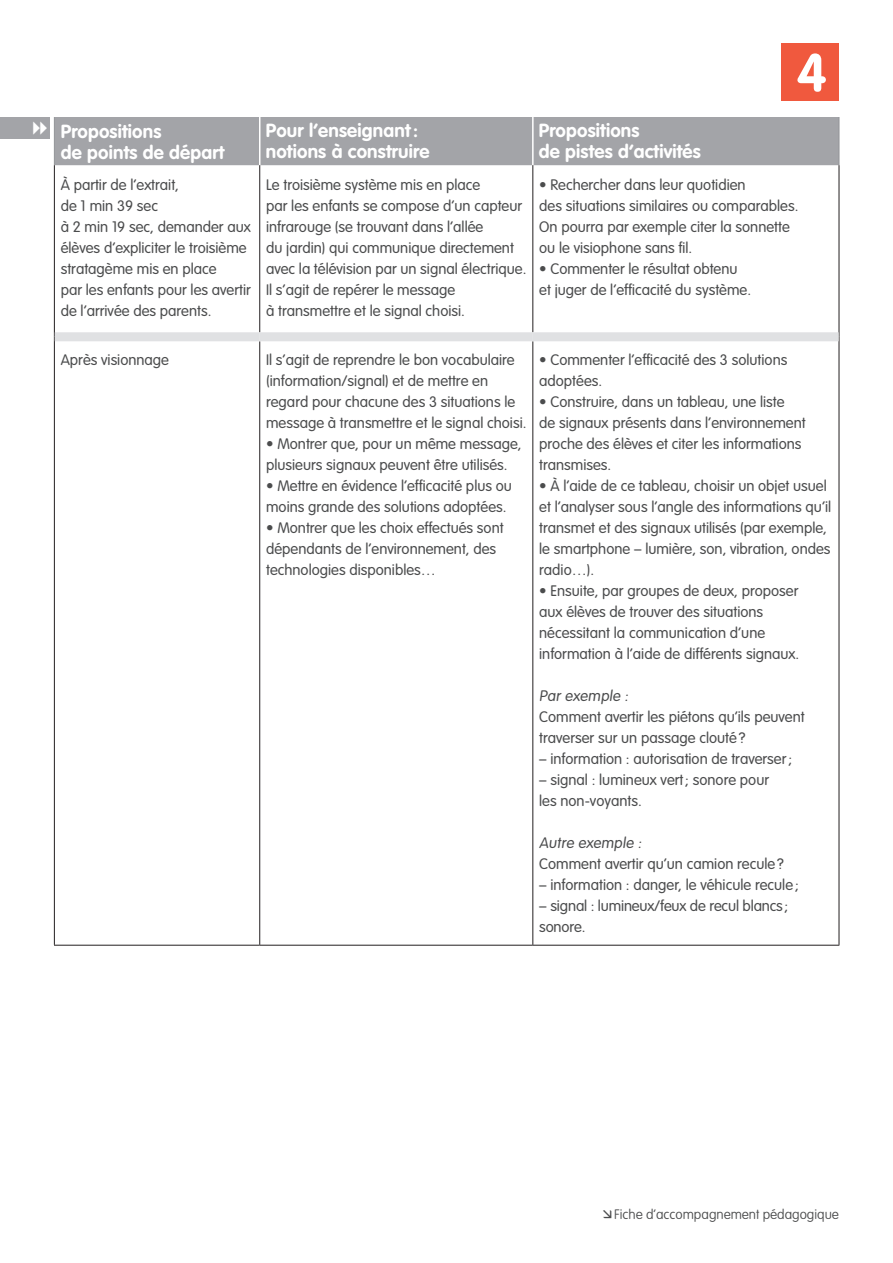
<style>
.page{position:relative;width:893px;height:1263px;background:#fff}
.page>*{position:absolute;margin:0;border:0;box-sizing:border-box;transform-origin:0 0}
.t1{font:700 52.5px "VAG Rounded Std";color:#fff}
.t2{font:700 18.75px/21px "VAG Rounded Std";letter-spacing:.01em;color:#fff}
.t3{font:300 15px/21px "VAG Rounded Std";color:#4b4c4d}
.t4{font:100 13.5px "VAG Rounded Std";color:#4b4c4d}
</style>
<div class="page">
<div style="left:781px;top:43px;width:58px;height:58px;background:#f0593e"></div>
<div style="left:0;top:117px;width:50px;height:21px;background:#a3a4a8"></div>
<div style="left:55px;top:117px;width:784px;height:48px;background:#a3a4a8"></div>
<hr style="left:54px;top:337px;width:1px;height:608px;background:#231f20">
<hr style="left:259px;top:341px;width:1px;height:604px;background:#231f20">
<hr style="left:532px;top:341px;width:1px;height:604px;background:#231f20">
<hr style="left:839px;top:337px;width:1px;height:608px;background:#231f20">
<hr style="left:54px;top:945px;width:206px;height:1px;background:#231f20">
<hr style="left:260px;top:945px;width:273px;height:1px;background:#231f20">
<hr style="left:533px;top:945px;width:306px;height:1px;background:#231f20">
<hr style="left:54px;top:117px;width:1px;height:48px;background:#939598">
<hr style="left:259px;top:117px;width:1px;height:48px;background:#fff">
<hr style="left:532px;top:117px;width:2px;height:48px;background:#fff">
<hr style="left:839px;top:117px;width:1px;height:48px;background:#939598">
<hr style="left:54px;top:165px;width:1px;height:172px;background:#231f20">
<hr style="left:259px;top:165px;width:1px;height:167px;background:#231f20">
<hr style="left:532px;top:165px;width:1px;height:167px;background:#231f20">
<hr style="left:839px;top:165px;width:1px;height:172px;background:#231f20">
<div style="left:55px;top:332px;width:205px;height:9px;background:#e0e1e3"></div>
<div style="left:260px;top:332px;width:273px;height:9px;background:#e0e1e3"></div>
<div style="left:533px;top:332px;width:306px;height:9px;background:#e0e1e3"></div>
<h1 class="t1" style="left:797px;top:42px;width:32px">4</h1>
<p class="t2" style="left:61px;top:121px;width:165px">Propositions<br>de points de départ</p>
<p class="t2" style="left:266px;top:121px;width:165px">Pour l’enseignant: notions à construire</p>
<p class="t2" style="left:539px;top:121px;width:163px">Propositions<br>de pistes d’activités</p>
<p class="t3" style="left:61px;top:174px;width:192px">À partir de l’extrait,<br>de 1 min 39 sec<br>à 2 min 19 sec, demander aux élèves d’expliciter le troisième stratagème mis en place<br>par les enfants pour les avertir de l’arrivée des parents.</p>
<p class="t3" style="left:266px;top:174px;width:262px">Le troisième système mis en place<br>par les enfants se compose d’un capteur infrarouge (se trouvant dans l’allée<br>du jardin) qui communique directement avec la télévision par un signal électrique.<br>Il s’agit de repérer le message<br>à transmettre et le signal choisi.</p>
<p class="t3" style="left:539px;top:174px;width:261px">• Rechercher dans leur quotidien<br>des situations similaires ou comparables.<br>On pourra par exemple citer la sonnette ou le visiophone sans fil.</p>
<p class="t3" style="left:539px;top:258px;width:213px">• Commenter le résultat obtenu et juger de l’efficacité du système.</p>
<p class="t3" style="left:61px;top:350px;width:110px">Après visionnage</p>
<p class="t3" style="left:266px;top:350px;width:262px">Il s’agit de reprendre le bon vocabulaire (information/signal) et de mettre en regard pour chacune des 3 situations le message à transmettre et le signal choisi.</p>
<p class="t3" style="left:266px;top:434px;width:257px">• Montrer que, pour un même message, plusieurs signaux peuvent être utilisés.</p>
<p class="t3" style="left:266px;top:476px;width:247px">• Mettre en évidence l’efficacité plus ou moins grande des solutions adoptées.</p>
<p class="t3" style="left:266px;top:518px;width:239px">• Montrer que les choix effectués sont dépendants de l’environnement, des technologies disponibles…</p>
<p class="t3" style="left:539px;top:350px;width:250px">• Commenter l’efficacité des 3 solutions adoptées.</p>
<p class="t3" style="left:539px;top:392px;width:268px">• Construire, dans un tableau, une liste<br>de signaux présents dans l’environnement proche des élèves et citer les informations transmises.</p>
<p class="t3" style="left:539px;top:476px;width:293px">• À l’aide de ce tableau, choisir un objet usuel et l’analyser sous l’angle des informations qu’il transmet et des signaux utilisés (par exemple, le smartphone – lumière, son, vibration, ondes radio…).</p>
<p class="t3" style="left:539px;top:581px;width:262px">• Ensuite, par groupes de deux, proposer aux élèves de trouver des situations nécessitant la communication d’une information à l’aide de différents signaux.</p>
<p class="t3" style="left:539px;top:686px;width:267px">Par exemple :<br>Comment avertir les piétons qu’ils peuvent traverser sur un passage clouté?</p>
<p class="t3" style="left:539px;top:749px;width:254px">– information : autorisation de traverser;</p>
<p class="t3" style="left:539px;top:770px;width:231px">– signal : lumineux vert; sonore pour les non-voyants.</p>
<p class="t3" style="left:539px;top:833px;width:246px">Autre exemple :<br>Comment avertir qu’un camion recule?</p>
<p class="t3" style="left:539px;top:875px;width:261px">– information : danger, le véhicule recule;</p>
<p class="t3" style="left:539px;top:896px;width:251px">– signal : lumineux/feux de recul blancs; sonore.</p>
<p class="t4" style="left:614px;top:1207px;width:226px">Fiche d’accompagnement pédagogique</p>
</div>
